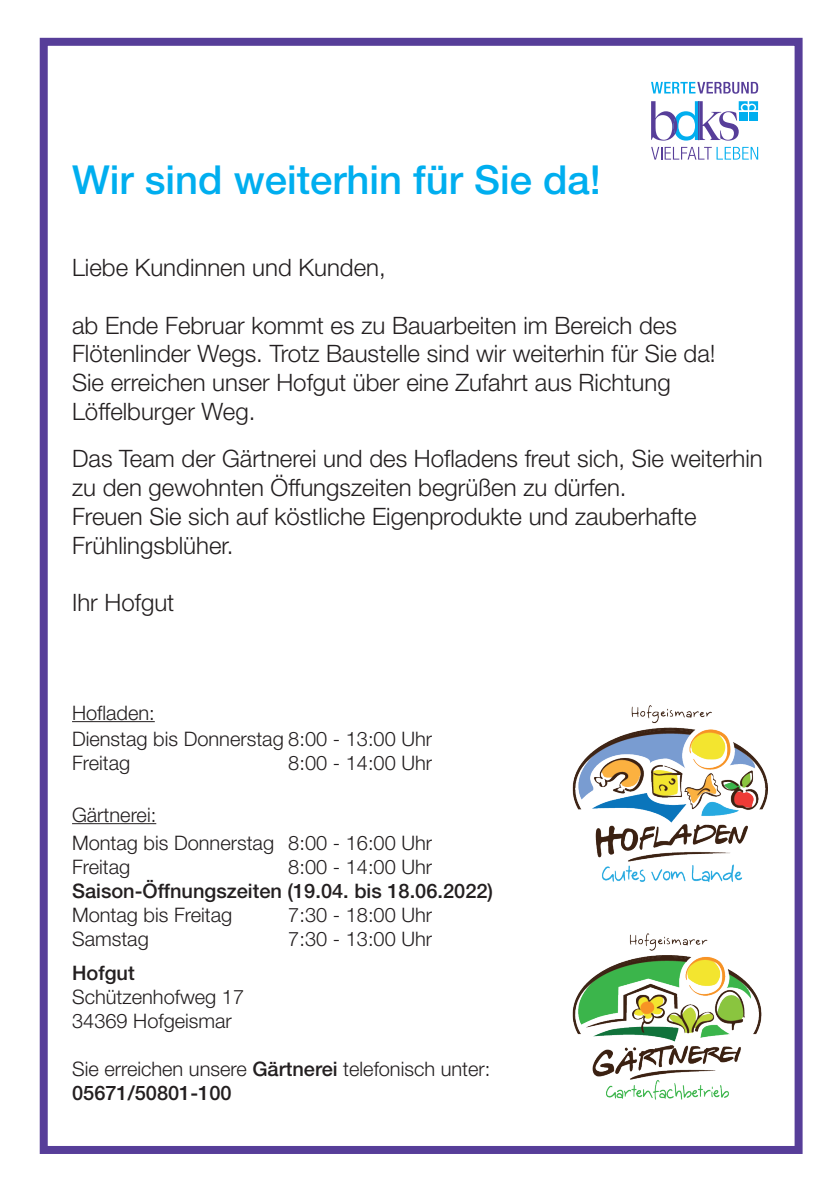
<style>
.page{position:relative;width:840px;height:1191px;background:#fff}
.page>*{position:absolute;margin:0;border:0;box-sizing:border-box;transform-origin:0 0}
.t1{font:500 40px "Helvetica Neue";color:#00aeef}
.t2{font:300 24px/28.8px "Helvetica Neue";color:#231f20}
.t3{font:300 20px/24px "Helvetica Neue";color:#231f20}
.t4{font:500 20px "Helvetica Neue";color:#231f20}
.s1{font-weight:500}
</style>
<div class="page">
<div style="left:40px;top:38px;width:762px;height:1116px;border:8px solid #573e99"></div>
<hr style="left:72px;top:721px;width:83px;height:1px;background:#231f20">
<hr style="left:72px;top:823px;width:84px;height:1px;background:#231f20">
<svg style="left:651px;top:101px;width:106px;height:40px"></svg>
<hr style="left:697px;top:101px;width:2px;height:39px;background:#573e99">
<svg style="left:651px;top:147px;width:106px;height:13px"></svg>
<svg style="left:651px;top:81px;width:108px;height:13px"></svg>
<img style="left:572px;top:705px;width:195px;height:177px">
<img style="left:572px;top:933px;width:190px;height:167px">
<h1 class="t1" style="left:72px;top:156px;width:530px">Wir sind weiterhin für Sie da!</h1>
<p class="t2" style="left:72px;top:252px;width:315px">Liebe Kundinnen und Kunden,</p>
<p class="t2" style="left:72px;top:310px;width:644px">ab Ende Februar kommt es zu Bauarbeiten im Bereich des Flötenlinder Wegs. Trotz Baustelle sind wir weiterhin für Sie da!<br>Sie erreichen unser Hofgut über eine Zufahrt aus Richtung Löffelburger Weg.</p>
<p class="t2" style="left:72px;top:444px;width:691px">Das Team der Gärtnerei und des Hofladens freut sich, Sie weiterhin zu den gewohnten Öffungszeiten begrüßen zu dürfen.<br>Freuen Sie sich auf köstliche Eigenprodukte und zauberhafte Frühlingsblüher.</p>
<p class="t2" style="left:72px;top:588px;width:104px">Ihr Hofgut</p>
<p class="t3" style="left:72px;top:699px;width:361px;line-height:26px">Hofladen:<br>Dienstag bis Donnerstag 8:00 - 13:00 Uhr</p>
<p class="t3" style="left:72px;top:750px;width:60px">Freitag</p>
<p class="t3" style="left:288px;top:750px;width:145px">8:00 - 14:00 Uhr</p>
<p class="t3" style="left:72px;top:800px;width:361px;line-height:28px">Gärtnerei:<br>Montag bis Donnerstag 8:00 - 16:00 Uhr</p>
<p class="t3" style="left:72px;top:854px;width:60px">Freitag</p>
<p class="t3" style="left:288px;top:854px;width:145px">8:00 - 14:00 Uhr</p>
<p class="t4" style="left:72px;top:878px;width:422px">Saison-Öffnungszeiten (19.04. bis 18.06.2022)</p>
<p class="t3" style="left:72px;top:902px;width:162px">Montag bis Freitag</p>
<p class="t3" style="left:288px;top:902px;width:145px">7:30 - 18:00 Uhr</p>
<p class="t3" style="left:72px;top:926px;width:78px">Samstag</p>
<p class="t3" style="left:288px;top:926px;width:145px">7:30 - 13:00 Uhr</p>
<p class="t4" style="left:72px;top:960px;width:64px">Hofgut</p>
<p class="t3" style="left:72px;top:984px;width:173px">Schützenhofweg 17<br>34369 Hofgeismar</p>
<p class="t3" style="left:72px;top:1056px;width:419px">Sie erreichen unsere <span class="s1">Gärtnerei</span> telefonisch unter:<br><span class="s1">05671/50801-100</span></p>
</div>
